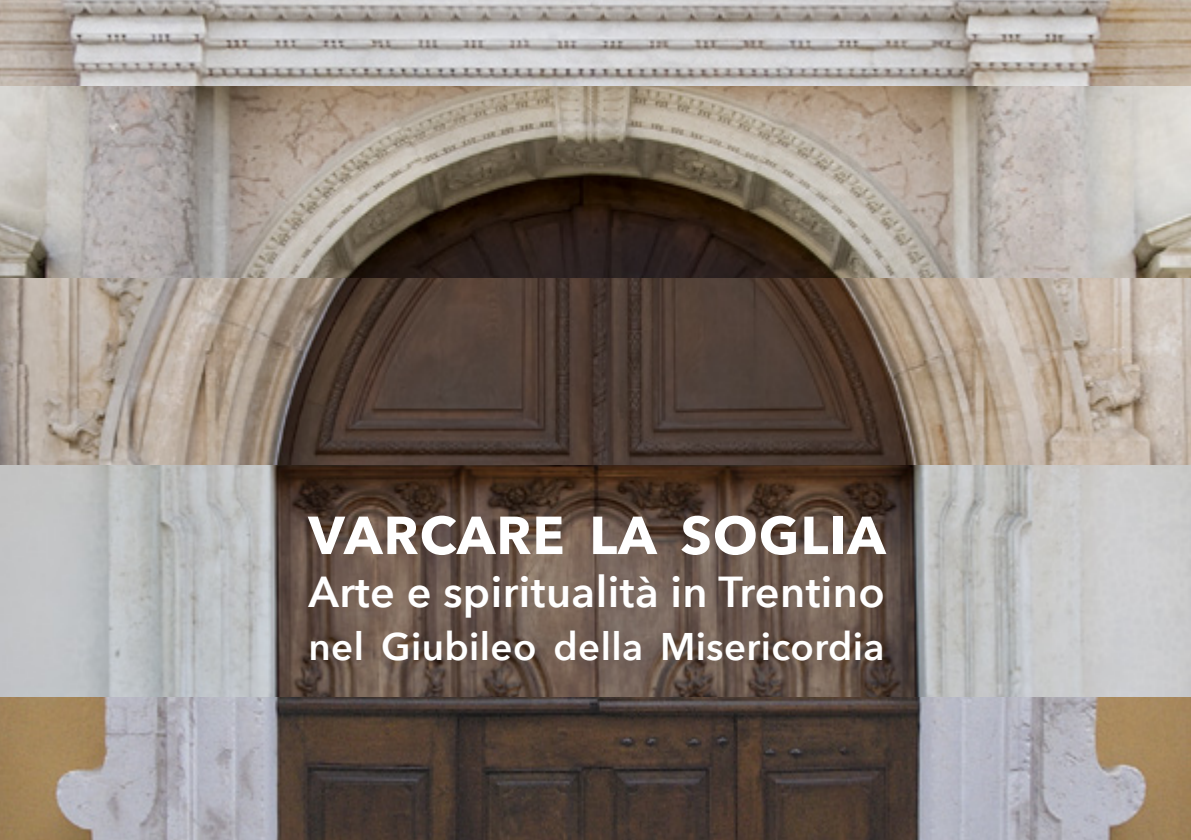
<style>
.page{position:relative;width:1191px;height:840px;background:#fff}
.page>*{position:absolute;margin:0;border:0;box-sizing:border-box;transform-origin:0 0}
.t1{font:700 52.8px "Avenir Next";letter-spacing:.02em;color:#fff}
.t2{font:600 43.2px "Avenir Next";letter-spacing:.01em;color:#fff}
.t3{font:600 38.4px "Avenir Next";letter-spacing:.01em;color:#fff}
</style>
<div class="page">
<img style="left:0;top:86px;width:1191px;height:193px">
<img style="left:0;top:696px;width:1191px;height:143px">
<img style="left:0;top:463px;width:1191px;height:233px">
<img style="left:0;top:279px;width:1191px;height:184px">
<img style="left:0;top:0;width:1191px;height:86px">
<p class="t1" style="left:308px;top:489px;width:578px">VARCARE LA SOGLIA</p>
<p class="t2" style="left:308px;top:554px;width:578px">Arte e spiritualità in Trentino</p>
<p class="t3" style="left:308px;top:613px;width:577px">nel Giubileo della Misericordia</p>
</div>
